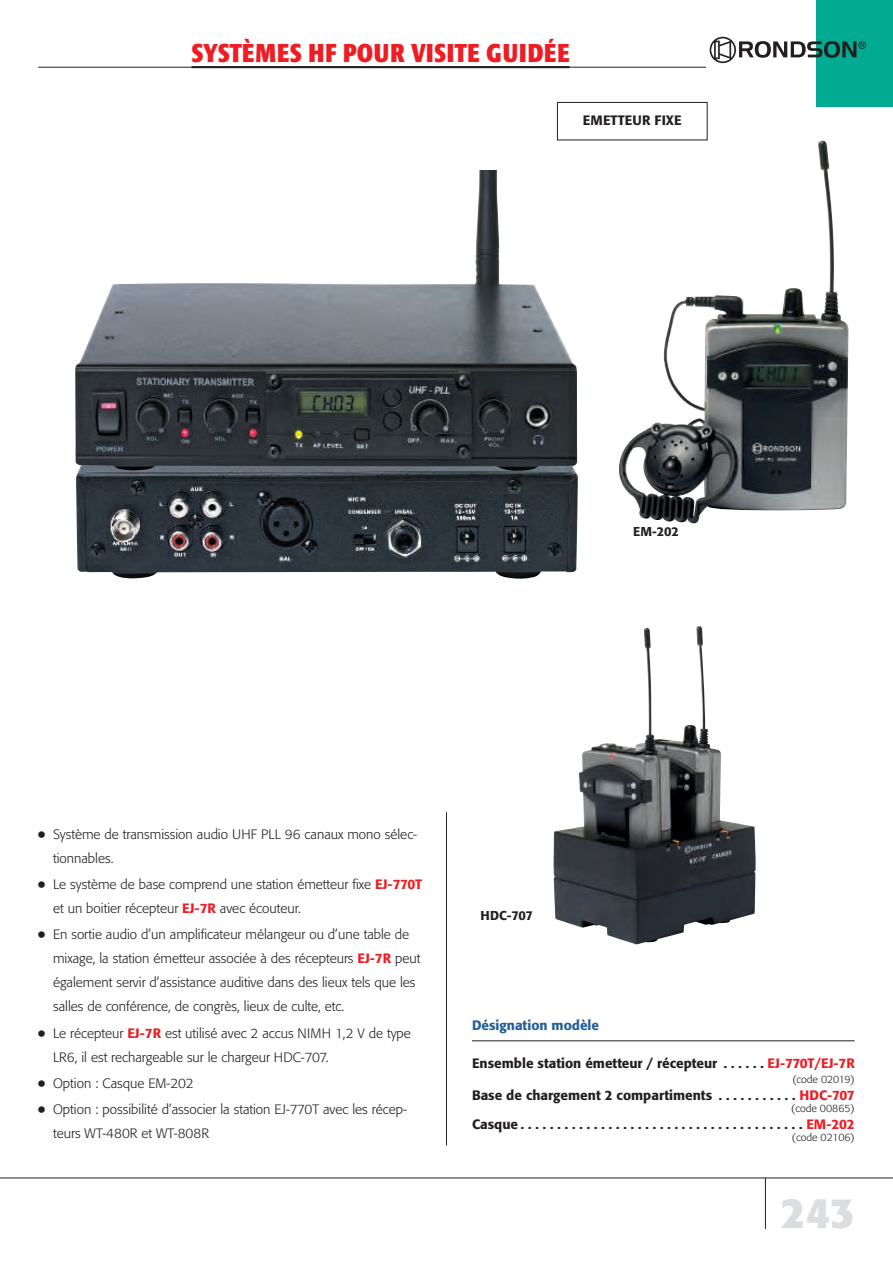
<style>
.page{position:relative;width:893px;height:1263px;background:#fff}
.page>*{position:absolute;margin:0;border:0;box-sizing:border-box;transform-origin:0 0}
.t1{font:700 42px "Formata";color:#dcdddf}
.t2{font:700 condensed 25.5px "Formata";letter-spacing:.02em;color:#ee1d23}
.t3{font:300 13.5px/24px "Formata";color:#231f20}
.t4{font:500 13.5px "Formata";color:#231f20}
.t5{font:500 13.5px "Formata";color:#235e97}
.t6{font:500 12.75px "Formata";color:#231f20}
.t7{font:300 10.5px "Formata";color:#231f20}
.s1{font-weight:700;font-size:21px}
.s2{font-weight:500;color:#ee1d23}
.s3{color:#ee1d23}
</style>
<div class="page">
<hr style="left:0;top:1177px;width:893px;height:1px;background:#231f20">
<hr style="left:765px;top:1178px;width:1px;height:51px;background:#231f20">
<hr style="left:38px;top:67px;width:668px;height:1px;background:#231f20">
<div style="left:816px;top:0;width:77px;height:106px;background:#00ab91"></div>
<svg style="left:710px;top:37px;width:156px;height:26px"></svg>
<hr style="left:192px;top:66px;width:378px;height:2px;background:#231f20">
<hr style="left:472px;top:1040px;width:383px;height:1px;background:#231f20">
<img style="left:76px;top:441px;width:502px;height:138px">
<img style="left:75px;top:170px;width:502px;height:301px">
<img style="left:619px;top:140px;width:229px;height:383px">
<img style="left:553px;top:626px;width:203px;height:318px">
<div style="left:557px;top:102px;width:150px;height:38px;border:1px solid #231f20"></div>
<hr style="left:446px;top:812px;width:1px;height:333px;background:#231f20">
<h2 class="t2" style="left:192px;top:43px;width:380px">SYSTÈMES HF POUR VISITE GUIDÉE</h2>
<p class="t4" style="left:583px;top:114px;width:100px">EMETTEUR FIXE</p>
<p class="t6" style="left:633px;top:526px;width:47px">EM-202</p>
<p class="t3" style="left:53px;top:823px;width:366px;text-indent:-15px"><span class="s1">•</span> Système de transmission audio UHF PLL 96 canaux mono sélec&shy;tionnables.</p>
<p class="t3" style="left:53px;top:874px;width:371px;text-indent:-15px"><span class="s1">•</span> Le système de base comprend une station émetteur fixe <span class="s2">EJ-770T </span>et un boitier récepteur <span class="s2">EJ-7R</span> avec écouteur.</p>
<p class="t3" style="left:53px;top:924px;width:369px;text-indent:-15px"><span class="s1">•</span> En sortie audio d’un amplificateur mélangeur ou d’une table de mixage, la station émetteur associée à des récepteurs <span class="s2">EJ-7R</span> peut également servir d’assistance auditive dans des lieux tels que les salles de conférence, de congrès, lieux de culte, etc.</p>
<p class="t3" style="left:53px;top:1022px;width:359px;text-indent:-15px"><span class="s1">•</span> Le récepteur <span class="s2">EJ-7R</span> est utilisé avec 2 accus NIMH 1,2 V de type<br>LR6, il est rechargeable sur le chargeur HDC-707.</p>
<p class="t3" style="left:38px;top:1072px;width:157px"><span class="s1">•</span> Option : Casque EM-202</p>
<p class="t3" style="left:53px;top:1098px;width:355px;text-indent:-15px"><span class="s1">•</span> Option : possibilité d’associer la station EJ-770T avec les récep&shy;teurs WT-480R et WT-808R</p>
<p class="t6" style="left:480px;top:910px;width:54px">HDC-707</p>
<p class="t5" style="left:472px;top:1019px;width:129px">Désignation modèle</p>
<p class="t4" style="left:472px;top:1058px;width:384px">Ensemb le station émetteur / récepteur . . . . . . <span class="s3">EJ-770T/EJ-7R</span></p>
<p class="t7" style="left:792px;top:1074px;width:64px">(code 02019)</p>
<p class="t4" style="left:472px;top:1089px;width:384px">Base de chargement 2 compartiments . . . . . . . . . . . <span class="s3">HDC-707</span></p>
<p class="t7" style="left:791px;top:1103px;width:65px">(code 00865)</p>
<p class="t4" style="left:472px;top:1118px;width:384px">Casque . . . . . . . . . . . . . . . . . . . . . . . . . . . . . . . . . . . . . . . <span class="s3">EM-202</span></p>
<p class="t7" style="left:792px;top:1133px;width:64px">(code 02106)</p>
<h1 class="t1" style="left:781px;top:1195px;width:75px">243</h1>
</div>
